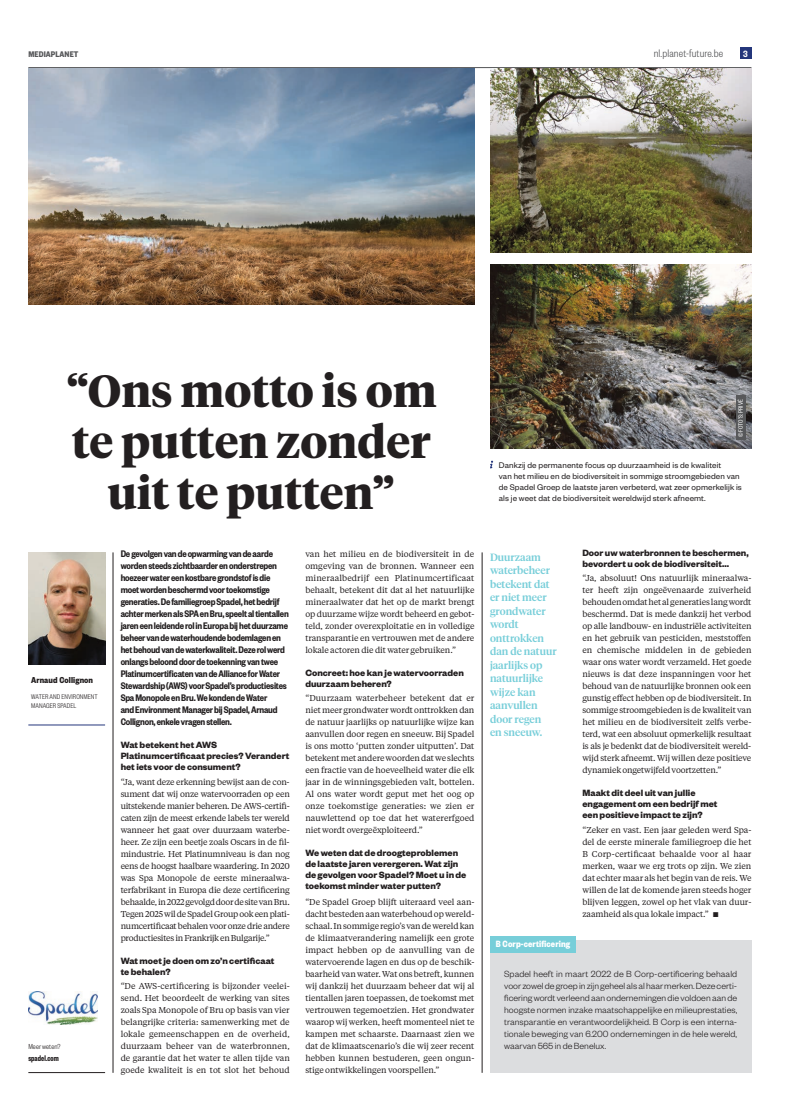
<style>
.page{position:relative;width:794px;height:1120px;background:#fff}
.page>*{position:absolute;margin:0;border:0;box-sizing:border-box;transform-origin:0 0}
.t1{font:700 45px/51px "Tiempos Headline";color:#231f20;text-align:center}
.t2{font:300 12px "Founders Grotesk Cond";letter-spacing:.01em;color:#57585a}
.t3{font:600 10.5px/12px "Founders Grotesk Cond";letter-spacing:-.02em;color:#231f20}
.t4{font:500 10.5px/13.5px "Tiempos Headline";color:#77ced9}
.t5{font:700 10px/11px "Founders Grotesk";color:#231f20}
.t6{font:700 10px "Founders Grotesk Cond";letter-spacing:.01em;color:#fff}
.t7{font:600 10px "Founders Grotesk Cond";color:#fff}
.t8{font:300 9.8px/12px "Founders Grotesk";color:#231f20;text-align:justify}
.t9{font:700 9.5px "Founders Grotesk Cond";letter-spacing:.01em;color:#231f20}
.t10{font:9px/11px "Founders Grotesk";letter-spacing:.01em;color:#231f20}
.t11{font:700 9px "Founders Grotesk Cond";letter-spacing:.01em;color:#57585a}
.t12{font:600 9px "Founders Grotesk X Cond";letter-spacing:.01em;color:#231f20}
.t13{font:8.5px/12px "Tiempos Text";letter-spacing:-.01em;color:#231f20;text-align:justify}
.t14{font:300 8px "Founders Grotesk Cond";letter-spacing:.01em;color:#231f20}
.t15{font:300 7.5px/9px "Founders Grotesk Cond";letter-spacing:.01em;color:#231f20}
.t16{font:7px "Founders Grotesk Cond";letter-spacing:.01em;color:#fff}
</style>
<div class="page">
<hr style="left:28px;top:67px;width:723px;height:1px;background:#57585a">
<div style="left:739px;top:48px;width:12px;height:11px;background:#24367b"></div>
<img style="left:28px;top:68px;width:446px;height:237px">
<img style="left:490px;top:68px;width:261px;height:184px">
<img style="left:490px;top:264px;width:261px;height:185px">
<div style="left:735px;top:395px;width:10px;height:45px;background:#57585a"></div>
<hr style="left:482px;top:552px;width:1px;height:521px;background:#231f20">
<hr style="left:113px;top:552px;width:1px;height:521px;background:#231f20">
<hr style="left:28px;top:1072px;width:77px;height:1px;background:#231f20">
<hr style="left:28px;top:725px;width:77px;height:1px;background:#24367b">
<img style="left:28px;top:552px;width:77px;height:113px">
<svg style="left:490px;top:461px;width:3px;height:7px"></svg>
<div style="left:490px;top:941px;width:261px;height:132px;background:#dcdddf"></div>
<div style="left:490px;top:936px;width:86px;height:16px;background:#77ced9"></div>
<img style="left:28px;top:991px;width:69px;height:34px">
<p class="t11" style="left:28px;top:48px;width:52px">MEDIAPLANET</p>
<h2 class="t2" style="left:654px;top:46px;width:71px">nl.planet-future.be</h2>
<p class="t7" style="left:743px;top:47px;width:6px">3</p>
<h1 class="t1" style="left:66px;top:363px;width:372px">“Ons motto is om te putten zonder uit te putten”</h1>
<p class="t9" style="left:31px;top:674px;width:63px">Arnaud Collignon</p>
<p class="t15" style="left:31px;top:692px;width:68px">WATER AND ENVIRONMENT<br>MANAGER SPADEL</p>
<p class="t14" style="left:28px;top:1042px;width:34px">Meer weten?</p>
<p class="t12" style="left:28px;top:1052px;width:32px">spadel.com</p>
<p class="t3" style="left:121px;top:547px;width:170px">De gevolgen van de opwarming van de aarde worden steeds zichtbaarder en onderstrepen hoezeer water een kostbare grondstof is die moet worden beschermd voor toekomstige generaties. De familiegroep Spadel, het bedrijf achter merken als SPA en Bru, speelt al tientallen jaren een leidende rol in Europa bij het duurzame beheer van de waterhoudende bodemlagen en het behoud van de waterkwaliteit. Deze rol werd onlangs beloond door de toekenning van twee Platinumcertificaten van de Alliance for Water Stewardship (AWS) voor Spadel’s productiesites Spa Monopole en Bru. We konden de Water<br>and Environment Manager bij Spadel, Arnaud Collignon, enkele vragen stellen.</p>
<p class="t5" style="left:121px;top:738px;width:170px">Wat betekent het AWS<br>Platinumcertificaat precies? Verandert het iets voor de consument?</p>
<p class="t13" style="left:121px;top:775px;width:171px">“Ja, want deze erkenning bewijst aan de con&shy;sument dat wij onze watervoorraden op een uitstekende manier beheren. De AWS-certifi&shy;caten zijn de meest erkende labels ter wereld wanneer het gaat over duurzaam waterbe&shy;heer. Ze zijn een beetje zoals Oscars in de fil&shy;mindustrie. Het Platinumniveau is dan nog eens de hoogst haalbare waardering. In 2020 was Spa Monopole de eerste mineraalwa&shy;terfabrikant in Europa die deze certificering behaalde, in 2022 gevolgd door de site van Bru.<br>Tegen 2025 wil de Spadel Group ook een plati&shy;numcertificaat behalen voor onze drie andere productiesites in Frankrijk en Bulgarije.”</p>
<p class="t5" style="left:121px;top:954px;width:155px">Wat moet je doen om zo’n certificaat te behalen?</p>
<p class="t13" style="left:121px;top:979px;width:171px">“De AWS-certificering is bijzonder veelei&shy;send. Het beoordeelt de werking van sites zoals Spa Monopole of Bru op basis van vier belangrijke criteria: samenwerking met de lokale gemeenschappen en de overheid, duurzaam beheer van de waterbronnen, de garantie dat het water te allen tijde van goede kwaliteit is en tot slot het behoud</p>
<p class="t13" style="left:305px;top:547px;width:171px">van het milieu en de biodiversiteit in de omgeving van de bronnen. Wanneer een mineraalbedrijf een Platinumcertificaat behaalt, betekent dit dat al het natuurlijke mineraalwater dat het op de markt brengt op duurzame wijze wordt beheerd en gebot&shy;teld, zonder overexploitatie en in volledige transparantie en vertrouwen met de andere lokale actoren die dit water gebruiken.”</p>
<p class="t5" style="left:305px;top:666px;width:160px">Concreet: hoe kan je watervoorraden duurzaam beheren?</p>
<p class="t13" style="left:305px;top:691px;width:171px">“Duurzaam waterbeheer betekent dat er niet meer grondwater wordt onttrokken dan de natuur jaarlijks op natuurlijke wijze kan aanvullen door regen en sneeuw. Bij Spadel is ons motto ‘putten zonder uitputten’. Dat betekent met andere woorden dat we slechts een fractie van de hoeveelheid water die elk jaar in de winningsgebieden valt, bottelen.<br>Al ons water wordt geput met het oog op onze toekomstige generaties: we zien er nauwlettend op toe dat het watererfgoed niet wordt overgeëxploiteerd.”</p>
<p class="t5" style="left:305px;top:846px;width:163px">We weten dat de droogteproblemen de laatste jaren verergeren. Wat zijn de gevolgen voor Spadel? Moet u in de toekomst minder water putten?</p>
<p class="t13" style="left:305px;top:895px;width:171px">“De Spadel Groep blijft uiteraard veel aan&shy;dacht besteden aan waterbehoud op wereld&shy;schaal. In sommige regio’s van de wereld kan de klimaatverandering namelijk een grote impact hebben op de aanvulling van de watervoerende lagen en dus op de beschik&shy;baarheid van water. Wat ons betreft, kunnen wij dankzij het duurzaam beheer dat wij al tientallen jaren toepassen, de toekomst met vertrouwen tegemoetzien. Het grondwater waarop wij werken, heeft momenteel niet te kampen met schaarste. Daarnaast zien we dat de klimaatscenario’s die wij zeer recent hebben kunnen bestuderen, geen ongun&shy;stige ontwikkelingen voorspellen.”</p>
<p class="t16" style="left:737px;top:437px;width:39px;rotate:-90deg">© FOTO’S: PRIVÉ</p>
<p class="t10" style="left:499px;top:459px;width:244px">Dankzij de permanente focus op duurzaamheid is de kwaliteit<br>van het milieu en de biodiversiteit in sommige stroomgebieden van de Spadel Groep de laatste jaren verbeterd, wat zeer opmerkelijk is als je weet dat de biodiversiteit wereldwijd sterk afneemt.</p>
<p class="t4" style="left:490px;top:550px;width:68px">Duurzaam waterbeheer betekent dat er niet meer grondwater wordt onttrokken dan de natuur jaarlijks op natuurlijke wijze kan aanvullen door regen<br>en sneeuw.</p>
<p class="t5" style="left:582px;top:546px;width:168px">Door uw waterbronnen te beschermen, bevordert u ook de biodiversiteit...</p>
<p class="t13" style="left:582px;top:571px;width:171px">“Ja, absoluut! Ons natuurlijk mineraalwa&shy;ter heeft zijn ongeëvenaarde zuiverheid behouden omdat het al generaties lang wordt beschermd. Dat is mede dankzij het verbod op alle landbouw- en industriële activiteiten en het gebruik van pesticiden, meststoffen en chemische middelen in de gebieden waar ons water wordt verzameld. Het goede nieuws is dat deze inspanningen voor het behoud van de natuurlijke bronnen ook een gunstig effect hebben op de biodiversiteit. In sommige stroomgebieden is de kwaliteit van het milieu en de biodiversiteit zelfs verbe&shy;terd, wat een absoluut opmerkelijk resultaat is als je bedenkt dat de biodiversiteit wereld&shy;wijd sterk afneemt. Wij willen deze positieve dynamiek ongetwijfeld voortzetten.”</p>
<p class="t5" style="left:582px;top:786px;width:136px">Maakt dit deel uit van jullie engagement om een bedrijf met een positieve impact te zijn?</p>
<p class="t13" style="left:582px;top:823px;width:171px">“Zeker en vast. Een jaar geleden werd Spa&shy;del de eerste minerale familiegroep die het B Corp-certificaat behaalde voor al haar merken, waar we erg trots op zijn. We zien dat echter maar als het begin van de reis. We willen de lat de komende jaren steeds hoger blijven leggen, zowel op het vlak van duur&shy;zaamheid als qua lokale impact.” ■</p>
<p class="t6" style="left:496px;top:937px;width:76px">B Corp-certificering</p>
<p class="t8" style="left:504px;top:967px;width:234px">Spadel heeft in maart 2022 de B Corp-certificering behaald voor zowel de groep in zijn geheel als al haar merken. Deze certi&shy;ficering wordt verleend aan ondernemingen die voldoen aan de hoogste normen inzake maatschappelijke en milieuprestaties, transparantie en verantwoordelijkheid. B Corp is een interna&shy;tionale beweging van 6.200 ondernemingen in de hele wereld, waarvan 565 in de Benelux.</p>
</div>
